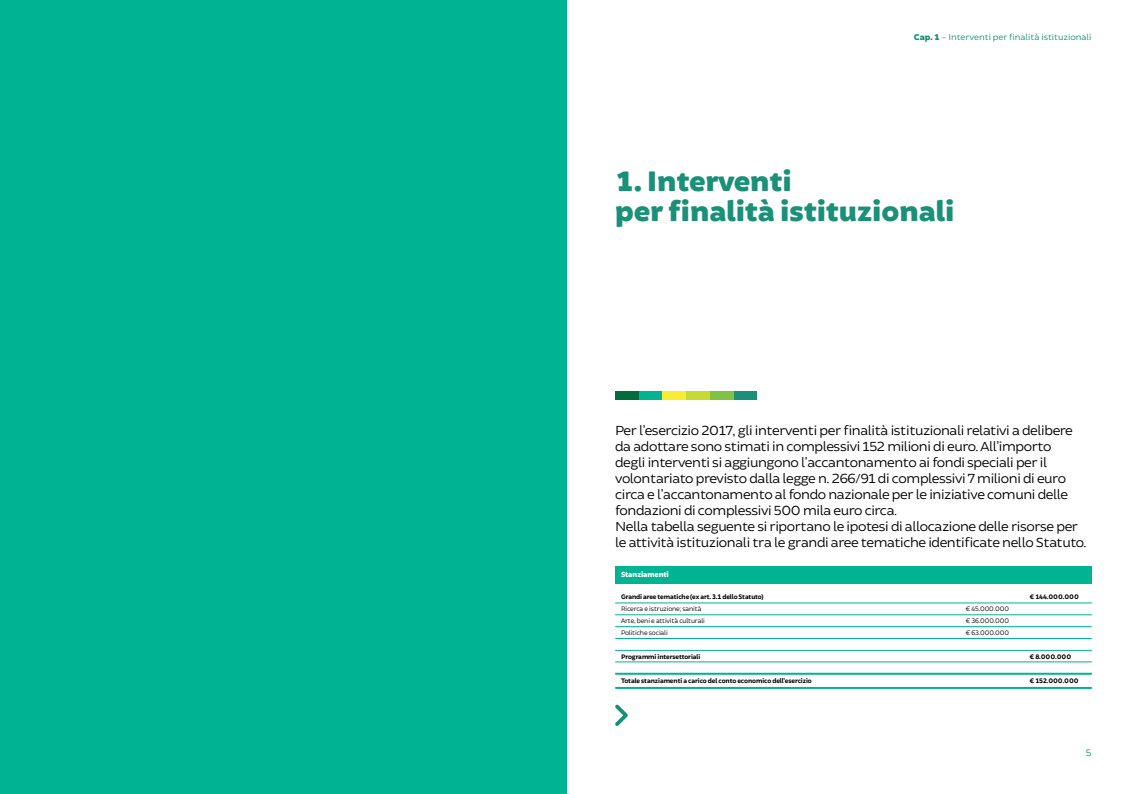
<style>
.page{position:relative;width:1134px;height:794px;background:#fff}
.page>*{position:absolute;margin:0;border:0;box-sizing:border-box;transform-origin:0 0}
.t1{font:900 30px/30px "Brocha";color:#199077}
.t2{font:14px/16px "Brocha";letter-spacing:-.025em;color:#000}
.t3{font:10px "Brocha";color:#199077}
.t4{font:9px "Brocha";color:#199077}
.t5{font:900 8px "Brocha";letter-spacing:-.015em;color:#fff;scale:.94 1}
.t6{font:700 7px "Brocha";letter-spacing:-.015em;color:#000;scale:.94 1}
.t7{font:7px "Brocha";letter-spacing:-.015em;color:#000;scale:.94 1}
.s1{font-weight:900}
</style>
<div class="page">
<div style="left:0;top:0;width:567px;height:794px;background:#00b392"></div>
<div style="left:639px;top:391px;width:23px;height:8px;background:#00b392"></div>
<div style="left:686px;top:391px;width:24px;height:8px;background:#c6da33"></div>
<div style="left:733px;top:391px;width:24px;height:8px;background:#199077"></div>
<div style="left:662px;top:391px;width:24px;height:8px;background:#f9ed32"></div>
<div style="left:710px;top:391px;width:23px;height:8px;background:#80c342"></div>
<div style="left:615px;top:391px;width:24px;height:8px;background:#016c3d"></div>
<div style="left:615px;top:566px;width:477px;height:17px;background:#00b392"></div>
<hr style="left:615px;top:602px;width:477px;height:1px;background:#00b392">
<hr style="left:615px;top:614px;width:477px;height:1px;background:#00b392">
<hr style="left:615px;top:626px;width:477px;height:1px;background:#00b392">
<hr style="left:615px;top:638px;width:477px;height:1px;background:#00b392">
<hr style="left:615px;top:650px;width:477px;height:1px;background:#00b392">
<hr style="left:615px;top:673px;width:477px;height:2px;background:#00b392">
<hr style="left:615px;top:687px;width:477px;height:2px;background:#00b392">
<hr style="left:615px;top:661px;width:477px;height:1px;background:#00b392">
<svg style="left:615px;top:704px;width:13px;height:22px"></svg>
<p class="t4" style="left:914px;top:34px;width:179px"><span class="s1">Cap. 1</span> - Interventi per finalità istituzionali</p>
<h1 class="t1" style="left:615px;top:168px;width:341px">1. Interventi<br>per finalità istituzionali</h1>
<p class="t2" style="left:615px;top:422px;width:473px">Per l’esercizio 2017, gli interventi per finalità istituzionali relativi a delibere da adottare sono stimati in complessivi 152 milioni di euro. All’importo<br>degli interventi si aggiungono l’accantonamento ai fondi speciali per il volontariato previsto dalla legge n. 266/91 di complessivi 7 milioni di euro circa e l’accantonamento al fondo nazionale per le iniziative comuni delle fondazioni di complessivi 500 mila euro circa.<br>Nella tabella seguente si riportano le ipotesi di allocazione delle risorse per le attività istituzionali tra le grandi aree tematiche identificate nello Statuto.</p>
<p class="t5" style="left:621px;top:571px;width:53px">Stanziamenti</p>
<p class="t6" style="left:621px;top:594px;width:153px">Grandi aree tematiche (ex art. 3.1 dello Statuto)</p>
<p class="t6" style="left:1030px;top:594px;width:53px">€ 144.000.000</p>
<p class="t7" style="left:621px;top:605px;width:87px">Ricerca e istruzione; sanità</p>
<p class="t7" style="left:966px;top:605px;width:47px">€ 45.000.000</p>
<p class="t7" style="left:621px;top:617px;width:91px">Arte, beni e attività culturali</p>
<p class="t7" style="left:966px;top:617px;width:47px">€ 36.000.000</p>
<p class="t7" style="left:621px;top:629px;width:51px">Politiche sociali</p>
<p class="t7" style="left:966px;top:629px;width:47px">€ 63.000.000</p>
<p class="t6" style="left:621px;top:654px;width:86px">Programmi intersettoriali</p>
<p class="t6" style="left:1030px;top:654px;width:45px">€ 8.000.000</p>
<p class="t6" style="left:621px;top:678px;width:204px">Totale stanziamenti a carico del conto economico dell’esercizio</p>
<p class="t6" style="left:1030px;top:678px;width:53px">€ 152.000.000</p>
<p class="t3" style="left:1086px;top:747px;width:7px">5</p>
</div>
